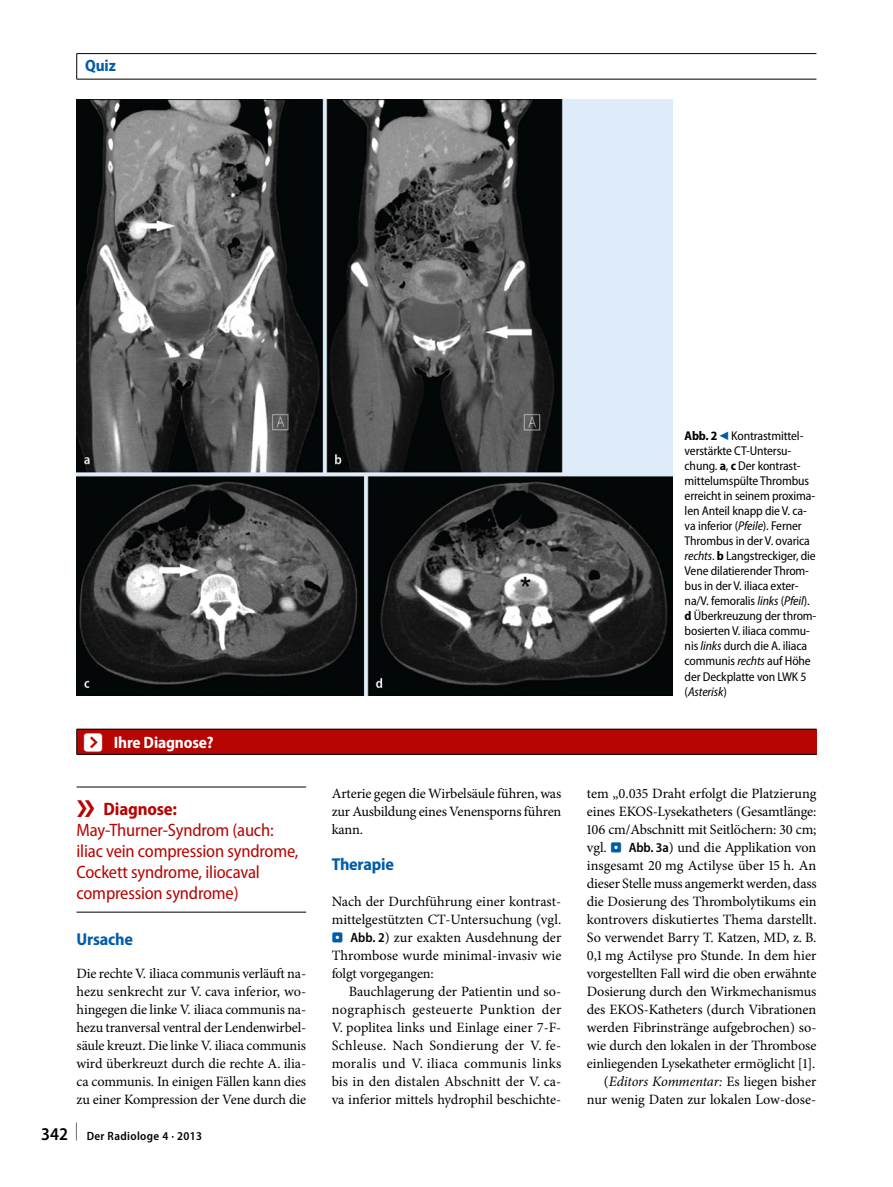
<style>
.page{position:relative;width:893px;height:1187px;background:#fff}
.page>*{position:absolute;margin:0;border:0;box-sizing:border-box;transform-origin:0 0}
._018_eyecatcher{font:600 semi-condensed 45px "Myriad Pro";color:#b70502}
._018_eyecatcher-2{font:semi-condensed 18px/21px "Myriad Pro";letter-spacing:-.01em;color:#b70502}
.t1{font:600 semi-condensed 18px "Myriad Pro";color:#000}
._012_u1{font:700 semi-condensed 17.25px "Myriad Pro";letter-spacing:-.01em;color:#005ba9}
.t2{font:700 semi-condensed 16.5px "Myriad Pro";letter-spacing:-.01em;color:#fff}
.t3{font:700 semi-condensed 16.5px "Myriad Pro";color:#005ba9}
._010_fliesstext_mit{font:14.25px/18px "Minion Pro";letter-spacing:-.01em;color:#000;text-align:justify}
._010_fliesstext_ohne{font:14.25px/18px "Minion Pro";letter-spacing:-.01em;color:#000;text-align:justify}
._024_abb_legende{font:semi-condensed 12.75px/15px "Myriad Pro";letter-spacing:-.01em;color:#000}
.t4{font:600 semi-condensed 12px "Myriad Pro";letter-spacing:.03em;color:#000}
.s1{font-family:"S Buttons";font-weight:400;font-stretch:normal}
.s2{font-weight:700}
.s3{font-family:"S Buttons";font-stretch:normal;font-size:14.25px;color:#005ca7}
.s4{font-style:italic}
.s5{font-family:"S Buttons";font-size:13.5px;color:#005ca7}
.s6{font-family:"Myriad Pro";font-weight:600;font-stretch:semi-condensed;font-size:13.5px}
</style>
<div class="page">
<hr style="left:77px;top:786px;width:229px;height:1px;background:#000">
<hr style="left:77px;top:911px;width:229px;height:1px;background:#000">
<div style="left:77px;top:729px;width:739px;height:25px;background:#b70502"></div>
<hr style="left:77px;top:728px;width:739px;height:1px;background:#000">
<svg style="left:76px;top:729px;width:1px;height:25px"></svg>
<hr style="left:77px;top:754px;width:739px;height:1px;background:#000">
<img style="left:77px;top:100px;width:595px;height:595px">
<hr style="left:77px;top:53px;width:739px;height:1px;background:#000">
<svg style="left:76px;top:54px;width:1px;height:25px"></svg>
<hr style="left:77px;top:79px;width:739px;height:1px;background:#000">
<p class="t3" style="left:85px;top:57px;width:32px">Quiz</p>
<p class="t2" style="left:84px;top:732px;width:131px"><span class="s1">D</span> Ihre Diagnose?</p>
<p class="_018_eyecatcher" style="left:77px;top:779px;width:20px">»</p>
<p class="_018_eyecatcher-2" style="left:77px;top:799px;width:224px;text-indent:27px"><span class="s2">Diagnose:<br></span>May-Thurner-Syndrom (auch: iliac vein compression syndrome,<br>Cockett syndrome, iliocaval compression syndrome)</p>
<p class="_012_u1" style="left:77px;top:929px;width:58px">Ursache</p>
<p class="_010_fliesstext_ohne" style="left:77px;top:964px;width:231px">Die rechte V. iliaca communis verläuft na&shy;hezu senkrecht zur V. cava inferior, wo&shy;hingegen die linke V. iliaca communis na&shy;hezu tranversal ventral der Lendenwirbel&shy;säule kreuzt. Die linke V. iliaca communis wird überkreuzt durch die rechte A. ilia&shy;ca communis. In einigen Fällen kann dies zu einer Kompression der Vene durch die</p>
<p class="t1" style="left:41px;top:1123px;width:28px">342</p>
<p class="t4" style="left:76px;top:1129px;width:128px"><sup>|</sup> Der Radiologe 4 · 2013</p>
<p class="_024_abb_legende" style="left:685px;top:429px;width:133px"><span class="s2">Abb. 2</span><span class="s3">9</span>Kontrastmittel&shy;verstärkte CT-Untersu&shy;chung. <span class="s2">a</span>, <span class="s2">c</span> Der kontrast&shy;mittelumspülte Thrombus erreicht in seinem proxima&shy;len Anteil knapp die V. ca&shy;va inferior (<span class="s4">Pfeile</span>). Ferner<br>Thrombus in der V. ovarica <span class="s4">rechts</span>. <span class="s2">b</span> Langstreckiger, die<br>Vene dilatierender Throm&shy;bus in der V. iliaca exter&shy;na/V. femoralis <span class="s4">links</span> (<span class="s4">Pfeil</span>). <span class="s2">d</span> Überkreuzung der throm&shy;bosierten V. iliaca commu&shy;nis <span class="s4">links</span> durch die A. iliaca communis <span class="s4">rechts</span> auf Höhe der Deckplatte von LWK 5 (<span class="s4">Asterisk</span>)</p>
<p class="_010_fliesstext_ohne" style="left:332px;top:784px;width:231px">Arterie gegen die Wirbelsäule führen, was zur Ausbildung eines Venensporns führen kann.</p>
<p class="_012_u1" style="left:332px;top:854px;width:64px">Therapie</p>
<p class="_010_fliesstext_ohne" style="left:332px;top:892px;width:231px">Nach der Durchführung einer kontrast&shy;mittelgestützten CT-Untersuchung (vgl. <span class="s5">.</span> <span class="s6">Abb. 2</span>) zur exakten Ausdehnung der Thrombose wurde minimal-invasiv wie folgt vorgegangen:</p>
<p class="_010_fliesstext_mit" style="left:332px;top:982px;width:231px;text-indent:17px">Bauchlagerung der Patientin und so&shy;nographisch gesteuerte Punktion der V. poplitea links und Einlage einer 7-F-Schleuse. Nach Sondierung der V. fe&shy;moralis und V. iliaca communis links bis in den distalen Abschnitt der V. ca&shy;va inferior mittels hydrophil beschichte-</p>
<p class="_010_fliesstext_mit" style="left:587px;top:784px;width:231px">tem „0.035 Draht erfolgt die Platzierung eines EKOS-Lysekatheters (Gesamtlänge:<br>106 cm/Abschnitt mit Seitlöchern: 30 cm; vgl. <span class="s5">.</span> <span class="s6">Abb. 3a</span>) und die Applikation von insgesamt 20 mg Actilyse über 15 h. An dieser Stelle muss angemerkt werden, dass die Dosierung des Thrombolytikums ein kontrovers diskutiertes Thema darstellt.<br>So verwendet Barry T. Katzen, MD, z. B.<br>0,1 mg Actilyse pro Stunde. In dem hier vorgestellten Fall wird die oben erwähnte Dosierung durch den Wirkmechanismus des EKOS-Katheters (durch Vibrationen werden Fibrinstränge aufgebrochen) so&shy;wie durch den lokalen in der Thrombose einliegenden Lysekatheter ermöglicht [1].</p>
<p class="_010_fliesstext_mit" style="left:587px;top:1072px;width:231px;text-align:right">(<span class="s4">Editors Kommentar:</span> Es liegen bisher nur wenig Daten zur lokalen Low-dose-</p>
</div>
